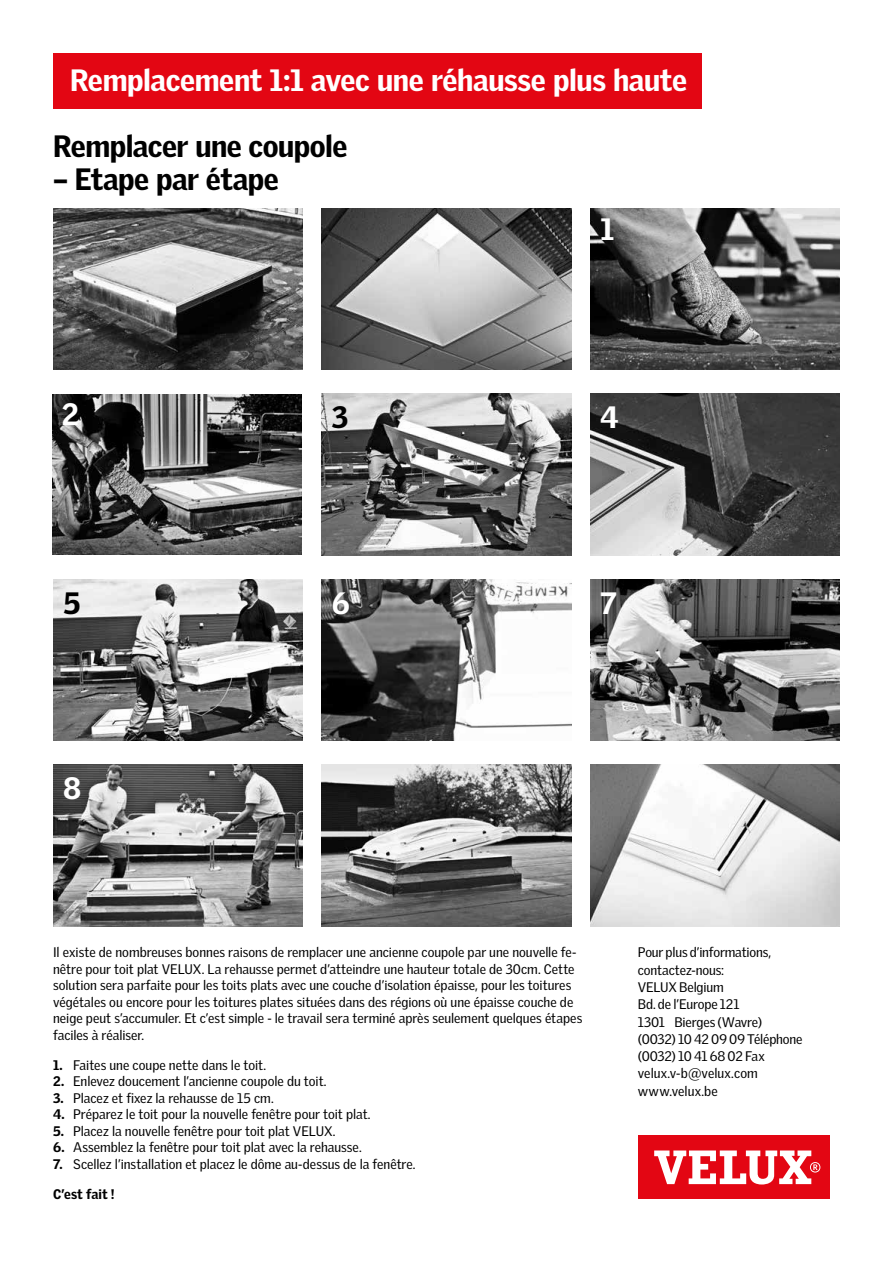
<style>
.page{position:relative;width:893px;height:1263px;background:#fff}
.page>*{position:absolute;margin:0;border:0;box-sizing:border-box;transform-origin:0 0}
.t1{font:900 30px "Velux Gothic";letter-spacing:-.015em;color:#fff}
.t2{font:900 30px "Velux Gothic";letter-spacing:-.02em;color:#000}
.t3{font:13.5px/17.2px "Velux Gothic";letter-spacing:-.005em;color:#000}
.t4{font:900 13.5px "Velux Gothic";color:#000}
.s1{font-weight:900}
</style>
<div class="page">
<div style="left:638px;top:1135px;width:191px;height:64px;background:#e30613"></div>
<svg style="left:654px;top:1150px;width:166px;height:34px"></svg>
<img style="left:590px;top:579px;width:250px;height:162px">
<img style="left:53px;top:764px;width:250px;height:162px">
<img style="left:322px;top:579px;width:249px;height:162px">
<img style="left:53px;top:579px;width:250px;height:162px">
<img style="left:590px;top:393px;width:250px;height:162px">
<img style="left:322px;top:393px;width:249px;height:162px">
<img style="left:52px;top:394px;width:250px;height:161px">
<div style="left:53px;top:53px;width:649px;height:55px;background:#e30613"></div>
<img style="left:53px;top:208px;width:250px;height:162px">
<img style="left:322px;top:208px;width:249px;height:162px">
<img style="left:590px;top:764px;width:250px;height:162px">
<img style="left:590px;top:208px;width:250px;height:162px">
<img style="left:322px;top:764px;width:249px;height:162px">
<h1 class="t1" style="left:70px;top:61px;width:618px">Remplacement 1:1 avec une réhausse plus haute</h1>
<h1 class="t2" style="left:53px;top:127px;width:296px">Remplacer une coupole</h1>
<h1 class="t2" style="left:53px;top:160px;width:227px">– Etape par étape</h1>
<h1 class="t1" style="left:600px;top:210px;width:15px">1</h1>
<h1 class="t1" style="left:62px;top:395px;width:19px">2</h1>
<h1 class="t2" style="left:332px;top:398px;width:18px">3</h1>
<h1 class="t1" style="left:600px;top:398px;width:20px">4</h1>
<h1 class="t2" style="left:63px;top:584px;width:19px">5</h1>
<h1 class="t1" style="left:332px;top:584px;width:19px">6</h1>
<h1 class="t1" style="left:600px;top:584px;width:18px">7</h1>
<h1 class="t1" style="left:63px;top:769px;width:20px">8</h1>
<p class="t3" style="left:53px;top:944px;width:531px;line-height:16.5px">Il existe de nombreuses bonnes raisons de remplacer une ancienne coupole par une nouvelle fe&shy;nêtre pour toit plat VELUX. La rehausse permet d’atteindre une hauteur totale de 30cm. Cette solution sera parfaite pour les toits plats avec une couche d’isolation épaisse, pour les toitures végétales ou encore pour les toitures plates situées dans des régions où une épaisse couche de neige peut s’accumuler. Et c’est simple - le travail sera terminé après seulement quelques étapes faciles à réaliser.</p>
<p class="t3" style="left:53px;top:1056px;width:215px"><span class="s1">1.</span> Faites une coupe nette dans le toit.</p>
<p class="t3" style="left:53px;top:1073px;width:275px"><span class="s1">2.</span> Enlevez doucement l’ancienne coupole du toit.</p>
<p class="t3" style="left:53px;top:1089px;width:222px"><span class="s1">3.</span> Placez et fixez la rehausse de 15 cm.</p>
<p class="t3" style="left:53px;top:1106px;width:319px"><span class="s1">4.</span> Préparez le toit pour la nouvelle fenêtre pour toit plat.</p>
<p class="t3" style="left:53px;top:1122px;width:284px"><span class="s1">5.</span> Placez la nouvelle fenêtre pour toit plat VELUX.</p>
<p class="t3" style="left:53px;top:1139px;width:310px"><span class="s1">6.</span> Assemblez la fenêtre pour toit plat avec la rehausse.</p>
<p class="t3" style="left:53px;top:1155px;width:364px"><span class="s1">7.</span> Scellez l’installation et placez le dôme au-dessus de la fenêtre.</p>
<p class="t4" style="left:53px;top:1185px;width:63px">C’est fait !</p>
<p class="t3" style="left:638px;top:944px;width:166px">Pour plus d’informations, contactez-nous:<br>VELUX Belgium<br>Bd. de l’Europe 121<br>1301 Bierges (Wavre) (0032) 10 42 09 09 Téléphone (0032) 10 41 68 02 Fax velux.v-b@velux.com www.velux.be</p>
</div>
